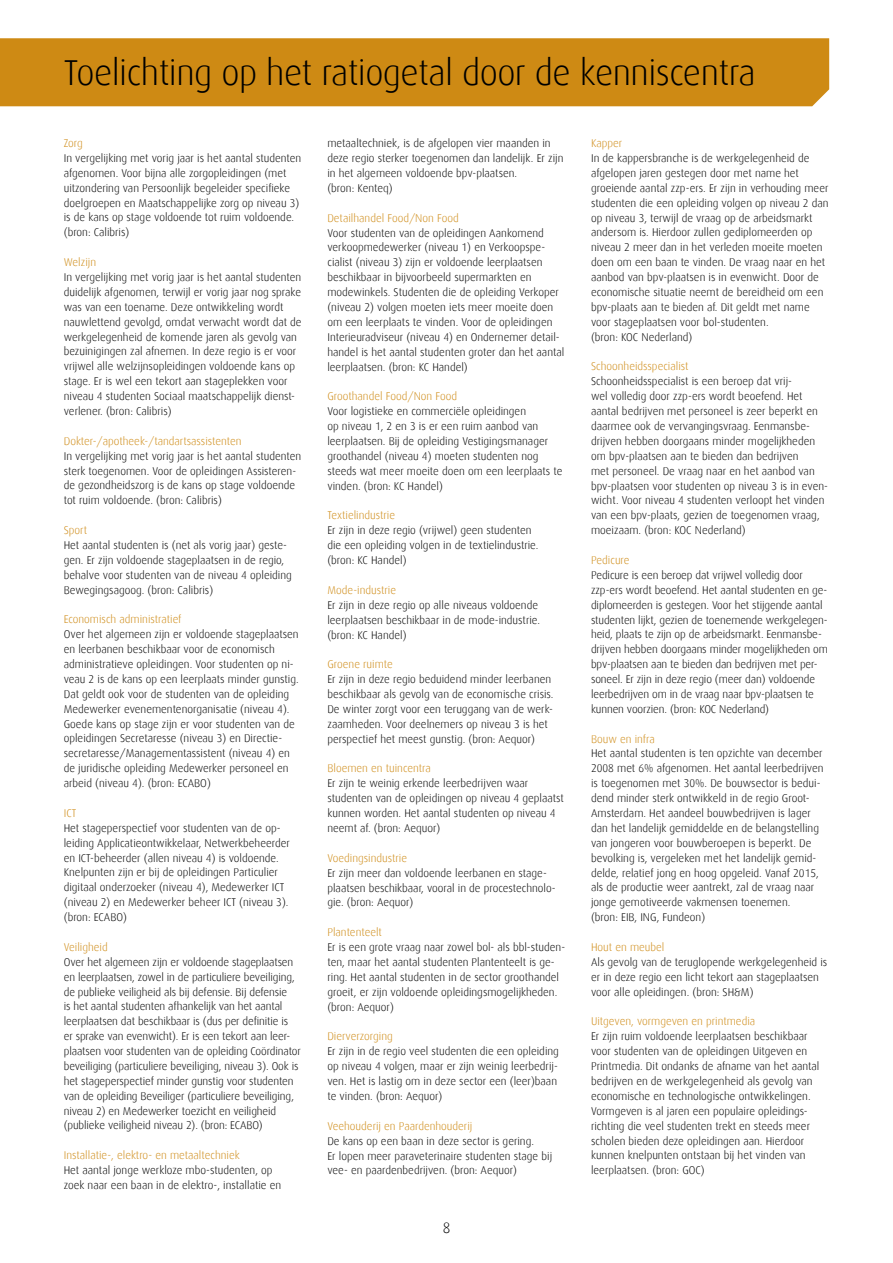
<style>
.page{position:relative;width:893px;height:1263px;background:#fff}
.page>*{position:absolute;margin:0;border:0;box-sizing:border-box;transform-origin:0 0}
.t1{font:300 36px "Dax";letter-spacing:-.015em;color:#000}
.t2{font:300 15px "Dax";color:#000}
.t3{font:300 11.25px/14.9px "Dax";color:#000}
.t4{font:300 11.25px "Dax";color:#ce8a14}
</style>
<div class="page">
<div style="left:0;top:38px;width:829px;height:68px;background:#ce8a14"></div>
<h1 class="t1" style="left:64px;top:53px;width:693px">Toelichting op het ratiogetal door de kenniscentra</h1>
<p class="t4" style="left:64px;top:137px;width:21px">Zorg</p>
<p class="t3" style="left:64px;top:151px;width:239px">In vergelijking met vorig jaar is het aantal studenten afgenomen. Voor bijna alle zorgopleidingen (met uitzondering van Persoonlijk begeleider specifieke doelgroepen en Maatschappelijke zorg op niveau 3) is de kans op stage voldoende tot ruim voldoende. (bron: Calibris)</p>
<p class="t4" style="left:64px;top:256px;width:34px">Welzijn</p>
<p class="t3" style="left:64px;top:270px;width:239px">In vergelijking met vorig jaar is het aantal studenten duidelijk afgenomen, terwijl er vorig jaar nog sprake was van een toename. Deze ontwikkeling wordt nauwlettend gevolgd, omdat verwacht wordt dat de werkgelegenheid de komende jaren als gevolg van bezuinigingen zal afnemen. In deze regio is er voor vrijwel alle welzijnsopleidingen voldoende kans op stage. Er is wel een tekort aan stageplekken voor niveau 4 studenten Sociaal maatschappelijk dienst&shy;verlener. (bron: Calibris)</p>
<p class="t4" style="left:64px;top:435px;width:179px">Dokter-/apotheek-/tandartsassistenten</p>
<p class="t3" style="left:64px;top:448px;width:239px">In vergelijking met vorig jaar is het aantal studenten sterk toegenomen. Voor de opleidingen Assisteren&shy;de gezondheidszorg is de kans op stage voldoende tot ruim voldoende. (bron: Calibris)</p>
<p class="t4" style="left:64px;top:524px;width:25px">Sport</p>
<p class="t3" style="left:64px;top:538px;width:230px">Het aantal studenten is (net als vorig jaar) geste&shy;gen. Er zijn voldoende stageplaatsen in de regio, behalve voor studenten van de niveau 4 opleiding Bewegingsagoog. (bron: Calibris)</p>
<p class="t4" style="left:64px;top:613px;width:119px">Economisch administratief</p>
<p class="t3" style="left:64px;top:627px;width:236px">Over het algemeen zijn er voldoende stageplaatsen en leerbanen beschikbaar voor de economisch administratieve opleidingen. Voor studenten op ni&shy;veau 2 is de kans op een leerplaats minder gunstig.<br>Dat geldt ook voor de studenten van de opleiding Medewerker evenementenorganisatie (niveau 4).<br>Goede kans op stage zijn er voor studenten van de opleidingen Secretaresse (niveau 3) en Directie&shy;secretaresse/Managementassistent (niveau 4) en de juridische opleiding Medewerker personeel en arbeid (niveau 4). (bron: ECABO)</p>
<p class="t4" style="left:64px;top:807px;width:14px">ICT</p>
<p class="t3" style="left:64px;top:820px;width:228px">Het stageperspectief voor studenten van de op&shy;leiding Applicatieontwikkelaar, Netwerkbeheerder en ICT-beheerder (allen niveau 4) is voldoende.<br>Knelpunten zijn er bij de opleidingen Particulier digitaal onderzoeker (niveau 4), Medewerker ICT (niveau 2) en Medewerker beheer ICT (niveau 3). (bron: ECABO)</p>
<p class="t4" style="left:64px;top:941px;width:45px">Veiligheid</p>
<p class="t3" style="left:64px;top:954px;width:239px">Over het algemeen zijn er voldoende stageplaatsen en leerplaatsen, zowel in de particuliere beveiliging, de publieke veiligheid als bij defensie. Bij defensie<br>is het aantal studenten afhankelijk van het aantal leerplaatsen dat beschikbaar is (dus per definitie is<br>er sprake van evenwicht). Er is een tekort aan leer&shy;plaatsen voor studenten van de opleiding Coördinator beveiliging (particuliere beveiliging, niveau 3). Ook is het stageperspectief minder gunstig voor studenten van de opleiding Beveiliger (particuliere beveiliging, niveau 2) en Medewerker toezicht en veiligheid (publieke veiligheid niveau 2). (bron: ECABO)</p>
<p class="t4" style="left:64px;top:1149px;width:177px">Installatie-, elektro- en metaaltechniek</p>
<p class="t3" style="left:64px;top:1163px;width:219px">Het aantal jonge werkloze mbo-studenten, op zoek naar een baan in de elektro-, installatie en</p>
<p class="t3" style="left:327px;top:136px;width:237px">metaaltechniek, is de afgelopen vier maanden in deze regio sterker toegenomen dan landelijk. Er zijn in het algemeen voldoende bpv-plaatsen.<br>(bron: Kenteq)</p>
<p class="t4" style="left:327px;top:212px;width:133px">Detailhandel Food/Non Food</p>
<p class="t3" style="left:327px;top:225px;width:238px">Voor studenten van de opleidingen Aankomend verkoopmedewerker (niveau 1) en Verkoopspe&shy;cialist (niveau 3) zijn er voldoende leerplaatsen beschikbaar in bijvoorbeeld supermarkten en modewinkels. Studenten die de opleiding Verkoper (niveau 2) volgen moeten iets meer moeite doen om een leerplaats te vinden. Voor de opleidingen Interieuradviseur (niveau 4) en Ondernemer detail&shy;handel is het aantal studenten groter dan het aantal leerplaatsen. (bron: KC Handel)</p>
<p class="t4" style="left:327px;top:390px;width:131px">Groothandel Food/Non Food</p>
<p class="t3" style="left:327px;top:404px;width:237px">Voor logistieke en commerciële opleidingen<br>op niveau 1, 2 en 3 is er een ruim aanbod van leerplaatsen. Bij de opleiding Vestigingsmanager groothandel (niveau 4) moeten studenten nog steeds wat meer moeite doen om een leerplaats te vinden. (bron: KC Handel)</p>
<p class="t4" style="left:327px;top:509px;width:69px">Textielindustrie</p>
<p class="t3" style="left:327px;top:523px;width:213px">Er zijn in deze regio (vrijwel) geen studenten die een opleiding volgen in de textielindustrie. (bron: KC Handel)</p>
<p class="t4" style="left:327px;top:584px;width:70px">Mode-industrie</p>
<p class="t3" style="left:327px;top:597px;width:214px">Er zijn in deze regio op alle niveaus voldoende leerplaatsen beschikbaar in de mode-industrie. (bron: KC Handel)</p>
<p class="t4" style="left:327px;top:658px;width:67px">Groene ruimte</p>
<p class="t3" style="left:327px;top:672px;width:228px">Er zijn in deze regio beduidend minder leerbanen beschikbaar als gevolg van de economische crisis.<br>De winter zorgt voor een teruggang van de werk&shy;zaamheden. Voor deelnemers op niveau 3 is het perspectief het meest gunstig. (bron: Aequor)</p>
<p class="t4" style="left:327px;top:762px;width:105px">Bloemen en tuincentra</p>
<p class="t3" style="left:327px;top:776px;width:238px">Er zijn te weinig erkende leerbedrijven waar studenten van de opleidingen op niveau 4 geplaatst kunnen worden. Het aantal studenten op niveau 4 neemt af. (bron: Aequor)</p>
<p class="t4" style="left:327px;top:852px;width:81px">Voedingsindustrie</p>
<p class="t3" style="left:327px;top:865px;width:230px">Er zijn meer dan voldoende leerbanen en stage&shy;plaatsen beschikbaar, vooral in de procestechnolo&shy;gie. (bron: Aequor)</p>
<p class="t4" style="left:327px;top:926px;width:56px">Plantenteelt</p>
<p class="t3" style="left:327px;top:940px;width:239px">Er is een grote vraag naar zowel bol- als bbl-studen&shy;ten, maar het aantal studenten Plantenteelt is ge&shy;ring. Het aantal studenten in de sector groothandel groeit, er zijn voldoende opleidingsmogelijkheden. (bron: Aequor)</p>
<p class="t4" style="left:327px;top:1030px;width:67px">Dierverzorging</p>
<p class="t3" style="left:327px;top:1044px;width:233px">Er zijn in de regio veel studenten die een opleiding op niveau 4 volgen, maar er zijn weinig leerbedrij&shy;ven. Het is lastig om in deze sector een (leer)baan te vinden. (bron: Aequor)</p>
<p class="t4" style="left:327px;top:1120px;width:146px">Veehouderij en Paardenhouderij</p>
<p class="t3" style="left:327px;top:1133px;width:226px">De kans op een baan in deze sector is gering.<br>Er lopen meer paraveterinaire studenten stage bij vee- en paardenbedrijven. (bron: Aequor)</p>
<h2 class="t2" style="left:443px;top:1220px;width:9px">8</h2>
<p class="t4" style="left:591px;top:137px;width:33px">Kapper</p>
<p class="t3" style="left:591px;top:151px;width:239px">In de kappersbranche is de werkgelegenheid de afgelopen jaren gestegen door met name het groeiende aantal zzp-ers. Er zijn in verhouding meer studenten die een opleiding volgen op niveau 2 dan op niveau 3, terwijl de vraag op de arbeidsmarkt andersom is. Hierdoor zullen gediplomeerden op niveau 2 meer dan in het verleden moeite moeten doen om een baan te vinden. De vraag naar en het aanbod van bpv-plaatsen is in evenwicht. Door de economische situatie neemt de bereidheid om een bpv-plaats aan te bieden af. Dit geldt met name voor stageplaatsen voor bol-studenten.<br>(bron: KOC Nederland)</p>
<p class="t4" style="left:591px;top:360px;width:99px">Schoonheidsspecialist</p>
<p class="t3" style="left:591px;top:374px;width:238px">Schoonheidsspecialist is een beroep dat vrij-<br>wel volledig door zzp-ers wordt beoefend. Het aantal bedrijven met personeel is zeer beperkt en daarmee ook de vervangingsvraag. Eenmansbe&shy;drijven hebben doorgaans minder mogelijkheden om bpv-plaatsen aan te bieden dan bedrijven<br>met personeel. De vraag naar en het aanbod van bpv-plaatsen voor studenten op niveau 3 is in even&shy;wicht. Voor niveau 4 studenten verloopt het vinden van een bpv-plaats, gezien de toegenomen vraag, moeizaam. (bron: KOC Nederland)</p>
<p class="t4" style="left:591px;top:554px;width:40px">Pedicure</p>
<p class="t3" style="left:591px;top:568px;width:238px">Pedicure is een beroep dat vrijwel volledig door zzp-ers wordt beoefend. Het aantal studenten en ge&shy;diplomeerden is gestegen. Voor het stijgende aantal studenten lijkt, gezien de toenemende werkgelegen&shy;heid, plaats te zijn op de arbeidsmarkt. Eenmansbe&shy;drijven hebben doorgaans minder mogelijkheden om bpv-plaatsen aan te bieden dan bedrijven met per&shy;soneel. Er zijn in deze regio (meer dan) voldoende leerbedrijven om in de vraag naar bpv-plaatsen te kunnen voorzien. (bron: KOC Nederland)</p>
<p class="t4" style="left:591px;top:732px;width:65px">Bouw en infra</p>
<p class="t3" style="left:591px;top:746px;width:234px">Het aantal studenten is ten opzichte van december 2008 met 6% afgenomen. Het aantal leerbedrijven is toegenomen met 30%. De bouwsector is bedui&shy;dend minder sterk ontwikkeld in de regio Groot-Amsterdam. Het aandeel bouwbedrijven is lager dan het landelijk gemiddelde en de belangstelling van jongeren voor bouwberoepen is beperkt. De bevolking is, vergeleken met het landelijk gemid&shy;delde, relatief jong en hoog opgeleid. Vanaf 2015, als de productie weer aantrekt, zal de vraag naar jonge gemotiveerde vakmensen toenemen.<br>(bron: EIB, ING, Fundeon)</p>
<p class="t4" style="left:591px;top:941px;width:75px">Hout en meubel</p>
<p class="t3" style="left:591px;top:955px;width:238px">Als gevolg van de teruglopende werkgelegenheid is er in deze regio een licht tekort aan stageplaatsen voor alle opleidingen. (bron: SH&amp;M)</p>
<p class="t4" style="left:591px;top:1015px;width:166px">Uitgeven, vormgeven en printmedia</p>
<p class="t3" style="left:591px;top:1029px;width:230px">Er zijn ruim voldoende leerplaatsen beschikbaar voor studenten van de opleidingen Uitgeven en Printmedia. Dit ondanks de afname van het aantal bedrijven en de werkgelegenheid als gevolg van economische en technologische ontwikkelingen.<br>Vormgeven is al jaren een populaire opleidings&shy;richting die veel studenten trekt en steeds meer scholen bieden deze opleidingen aan. Hierdoor kunnen knelpunten ontstaan bij het vinden van leerplaatsen. (bron: GOC)</p>
</div>
